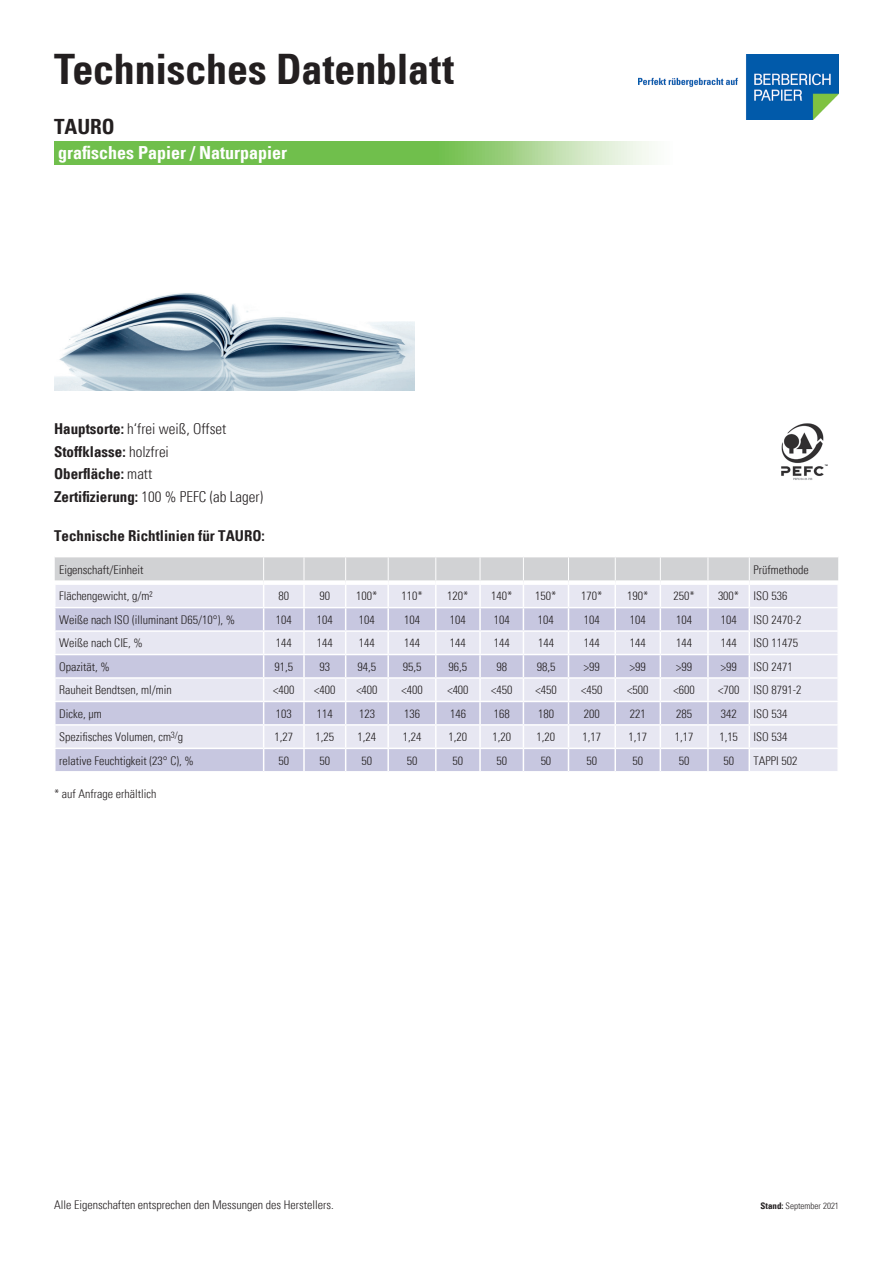
<style>
.page{position:relative;width:893px;height:1263px;background:#fff}
.page>*{position:absolute;margin:0;border:0;box-sizing:border-box;transform-origin:0 0}
.t1{font:700 condensed 42px "Univers";letter-spacing:-.005em;color:#231f20}
.t2{font:700 condensed 21px "Univers";color:#231f20}
.t3{font:700 condensed 18px "Univers";color:#fff}
.t4{font:700 condensed 15px/22.5px "Univers";color:#231f20}
.t5{font:300 condensed 12px "Univers";color:#231f20}
.t6{font:300 condensed 9px "Univers";color:#231f20}
.s1{font-weight:300}
.s2{font-weight:700}
</style>
<div class="page">
<svg style="left:54px;top:141px;width:598px;height:24px;background:#89c96a"></svg>
<svg style="left:55px;top:557px;width:783px;height:214px;background:#dadae9"></svg>
<div style="left:54px;top:580px;width:210px;height:5px;background:#fff"></div>
<div style="left:264px;top:580px;width:40px;height:5px;background:#fff"></div>
<div style="left:304px;top:580px;width:42px;height:5px;background:#fff"></div>
<div style="left:346px;top:580px;width:42px;height:5px;background:#fff"></div>
<div style="left:388px;top:580px;width:48px;height:5px;background:#fff"></div>
<div style="left:436px;top:580px;width:44px;height:5px;background:#fff"></div>
<div style="left:480px;top:580px;width:43px;height:5px;background:#fff"></div>
<div style="left:523px;top:580px;width:45px;height:5px;background:#fff"></div>
<div style="left:568px;top:580px;width:47px;height:5px;background:#fff"></div>
<div style="left:615px;top:580px;width:45px;height:5px;background:#fff"></div>
<div style="left:660px;top:580px;width:48px;height:5px;background:#fff"></div>
<div style="left:708px;top:580px;width:41px;height:5px;background:#fff"></div>
<div style="left:749px;top:580px;width:90px;height:5px;background:#fff"></div>
<img style="left:54px;top:293px;width:360px;height:97px">
<img style="left:638px;top:54px;width:201px;height:65px">
<img style="left:781px;top:423px;width:47px;height:57px">
<h1 class="t1" style="left:54px;top:51px;width:402px">Technisches Datenblatt</h1>
<h2 class="t2" style="left:54px;top:118px;width:62px">TAURO</h2>
<h3 class="t3" style="left:58px;top:145px;width:230px">grafisches Papier / Naturpapier</h3>
<p class="t4" style="left:54px;top:419px;width:211px">Hauptsorte: <span class="s1">h‘frei weiß, Offset<br></span>Stoffklasse: <span class="s1">holzfrei<br></span>Oberfläche: <span class="s1">matt<br></span>Zertifizierung: <span class="s1">100 % PEFC (ab Lager)</span></p>
<p class="t4" style="left:54px;top:525px;width:212px">Technische Richtlinien für TAURO:</p>
<p class="t5" style="left:59px;top:565px;width:86px">Eigenschaft/Einheit</p>
<p class="t5" style="left:753px;top:565px;width:57px">Prüfmethode</p>
<p class="t5" style="left:59px;top:591px;width:95px">Flächengewicht, g/m²</p>
<p class="t5" style="left:278px;top:591px;width:12px">80</p>
<p class="t5" style="left:319px;top:591px;width:12px">90</p>
<p class="t5" style="left:356px;top:591px;width:23px">100*</p>
<p class="t5" style="left:401px;top:591px;width:23px">110*</p>
<p class="t5" style="left:447px;top:591px;width:23px">120*</p>
<p class="t5" style="left:491px;top:591px;width:23px">140*</p>
<p class="t5" style="left:535px;top:591px;width:23px">150*</p>
<p class="t5" style="left:581px;top:591px;width:23px">170*</p>
<p class="t5" style="left:627px;top:591px;width:23px">190*</p>
<p class="t5" style="left:673px;top:591px;width:23px">250*</p>
<p class="t5" style="left:718px;top:591px;width:71px">300* ISO 536</p>
<p class="t5" style="left:59px;top:615px;width:178px">Weiße nach ISO (illuminant D65/10°), %</p>
<p class="t5" style="left:276px;top:615px;width:17px">104</p>
<p class="t5" style="left:317px;top:615px;width:17px">104</p>
<p class="t5" style="left:359px;top:615px;width:17px">104</p>
<p class="t5" style="left:404px;top:615px;width:17px">104</p>
<p class="t5" style="left:450px;top:615px;width:17px">104</p>
<p class="t5" style="left:494px;top:615px;width:17px">104</p>
<p class="t5" style="left:538px;top:615px;width:17px">104</p>
<p class="t5" style="left:584px;top:615px;width:17px">104</p>
<p class="t5" style="left:630px;top:615px;width:17px">104</p>
<p class="t5" style="left:676px;top:615px;width:17px">104</p>
<p class="t5" style="left:721px;top:615px;width:17px">104</p>
<p class="t5" style="left:754px;top:615px;width:49px">ISO 2470-2</p>
<p class="t5" style="left:59px;top:638px;width:85px">Weiße nach CIE, %</p>
<p class="t5" style="left:276px;top:638px;width:17px">144</p>
<p class="t5" style="left:317px;top:638px;width:17px">144</p>
<p class="t5" style="left:359px;top:638px;width:17px">144</p>
<p class="t5" style="left:404px;top:638px;width:17px">144</p>
<p class="t5" style="left:450px;top:638px;width:17px">144</p>
<p class="t5" style="left:494px;top:638px;width:17px">144</p>
<p class="t5" style="left:538px;top:638px;width:17px">144</p>
<p class="t5" style="left:584px;top:638px;width:17px">144</p>
<p class="t5" style="left:630px;top:638px;width:17px">144</p>
<p class="t5" style="left:676px;top:638px;width:17px">144</p>
<p class="t5" style="left:721px;top:638px;width:17px">144</p>
<p class="t5" style="left:754px;top:638px;width:46px">ISO 11475</p>
<p class="t5" style="left:59px;top:661px;width:52px">Opazität, %</p>
<p class="t5" style="left:275px;top:661px;width:20px">91,5</p>
<p class="t5" style="left:320px;top:661px;width:12px">93</p>
<p class="t5" style="left:358px;top:661px;width:20px">94,5</p>
<p class="t5" style="left:403px;top:661px;width:20px">95,5</p>
<p class="t5" style="left:449px;top:661px;width:20px">96,5</p>
<p class="t5" style="left:496px;top:661px;width:12px">98</p>
<p class="t5" style="left:537px;top:661px;width:20px">98,5</p>
<p class="t5" style="left:584px;top:661px;width:17px">&gt;99</p>
<p class="t5" style="left:630px;top:661px;width:17px">&gt;99</p>
<p class="t5" style="left:676px;top:661px;width:17px">&gt;99</p>
<p class="t5" style="left:721px;top:661px;width:17px">&gt;99</p>
<p class="t5" style="left:754px;top:661px;width:41px">ISO 2471</p>
<p class="t5" style="left:59px;top:685px;width:114px">Rauheit Bendtsen, ml/min</p>
<p class="t5" style="left:273px;top:685px;width:23px">&lt;400</p>
<p class="t5" style="left:314px;top:685px;width:23px">&lt;400</p>
<p class="t5" style="left:356px;top:685px;width:23px">&lt;400</p>
<p class="t5" style="left:401px;top:685px;width:23px">&lt;400</p>
<p class="t5" style="left:447px;top:685px;width:23px">&lt;400</p>
<p class="t5" style="left:491px;top:685px;width:23px">&lt;450</p>
<p class="t5" style="left:535px;top:685px;width:23px">&lt;450</p>
<p class="t5" style="left:581px;top:685px;width:23px">&lt;450</p>
<p class="t5" style="left:627px;top:685px;width:23px">&lt;500</p>
<p class="t5" style="left:674px;top:685px;width:23px">&lt;600</p>
<p class="t5" style="left:718px;top:685px;width:85px">&lt;700 ISO 8791-2</p>
<p class="t5" style="left:59px;top:708px;width:44px">Dicke, µm</p>
<p class="t5" style="left:276px;top:708px;width:17px">103</p>
<p class="t5" style="left:317px;top:708px;width:17px">114</p>
<p class="t5" style="left:359px;top:708px;width:17px">123</p>
<p class="t5" style="left:404px;top:708px;width:17px">136</p>
<p class="t5" style="left:450px;top:708px;width:17px">146</p>
<p class="t5" style="left:494px;top:708px;width:17px">168</p>
<p class="t5" style="left:538px;top:708px;width:17px">180</p>
<p class="t5" style="left:584px;top:708px;width:17px">200</p>
<p class="t5" style="left:630px;top:708px;width:17px">221</p>
<p class="t5" style="left:676px;top:708px;width:17px">285</p>
<p class="t5" style="left:721px;top:708px;width:17px">342</p>
<p class="t5" style="left:754px;top:708px;width:35px">ISO 534</p>
<p class="t5" style="left:59px;top:732px;width:126px">Spezifisches Volumen, cm<sup>3/</sup>g</p>
<p class="t5" style="left:274px;top:732px;width:20px">1,27</p>
<p class="t5" style="left:315px;top:732px;width:20px">1,25</p>
<p class="t5" style="left:358px;top:732px;width:20px">1,24</p>
<p class="t5" style="left:403px;top:732px;width:20px">1,24</p>
<p class="t5" style="left:449px;top:732px;width:20px">1,20</p>
<p class="t5" style="left:492px;top:732px;width:20px">1,20</p>
<p class="t5" style="left:537px;top:732px;width:20px">1,20</p>
<p class="t5" style="left:583px;top:732px;width:20px">1,17</p>
<p class="t5" style="left:628px;top:732px;width:20px">1,17</p>
<p class="t5" style="left:675px;top:732px;width:20px">1,17</p>
<p class="t5" style="left:719px;top:732px;width:20px">1,15</p>
<p class="t5" style="left:754px;top:732px;width:35px">ISO 534</p>
<p class="t5" style="left:59px;top:755px;width:136px">relative Feuchtigkeit (23° C), %</p>
<p class="t5" style="left:278px;top:755px;width:12px">50</p>
<p class="t5" style="left:320px;top:755px;width:12px">50</p>
<p class="t5" style="left:362px;top:755px;width:12px">50</p>
<p class="t5" style="left:407px;top:755px;width:12px">50</p>
<p class="t5" style="left:453px;top:755px;width:12px">50</p>
<p class="t5" style="left:496px;top:755px;width:12px">50</p>
<p class="t5" style="left:541px;top:755px;width:12px">50</p>
<p class="t5" style="left:587px;top:755px;width:12px">50</p>
<p class="t5" style="left:632px;top:755px;width:12px">50</p>
<p class="t5" style="left:679px;top:755px;width:12px">50</p>
<p class="t5" style="left:723px;top:755px;width:12px">50</p>
<p class="t5" style="left:754px;top:755px;width:45px">TAPPI 502</p>
<p class="t5" style="left:54px;top:788px;width:104px">* auf Anfrage erhältlich</p>
<p class="t5" style="left:54px;top:1200px;width:281px">Alle Eigenschaften entsprechen den Messungen des Herstellers.</p>
<p class="t6" style="left:760px;top:1202px;width:80px"><span class="s2">Stand:</span> September 2021</p>
</div>
